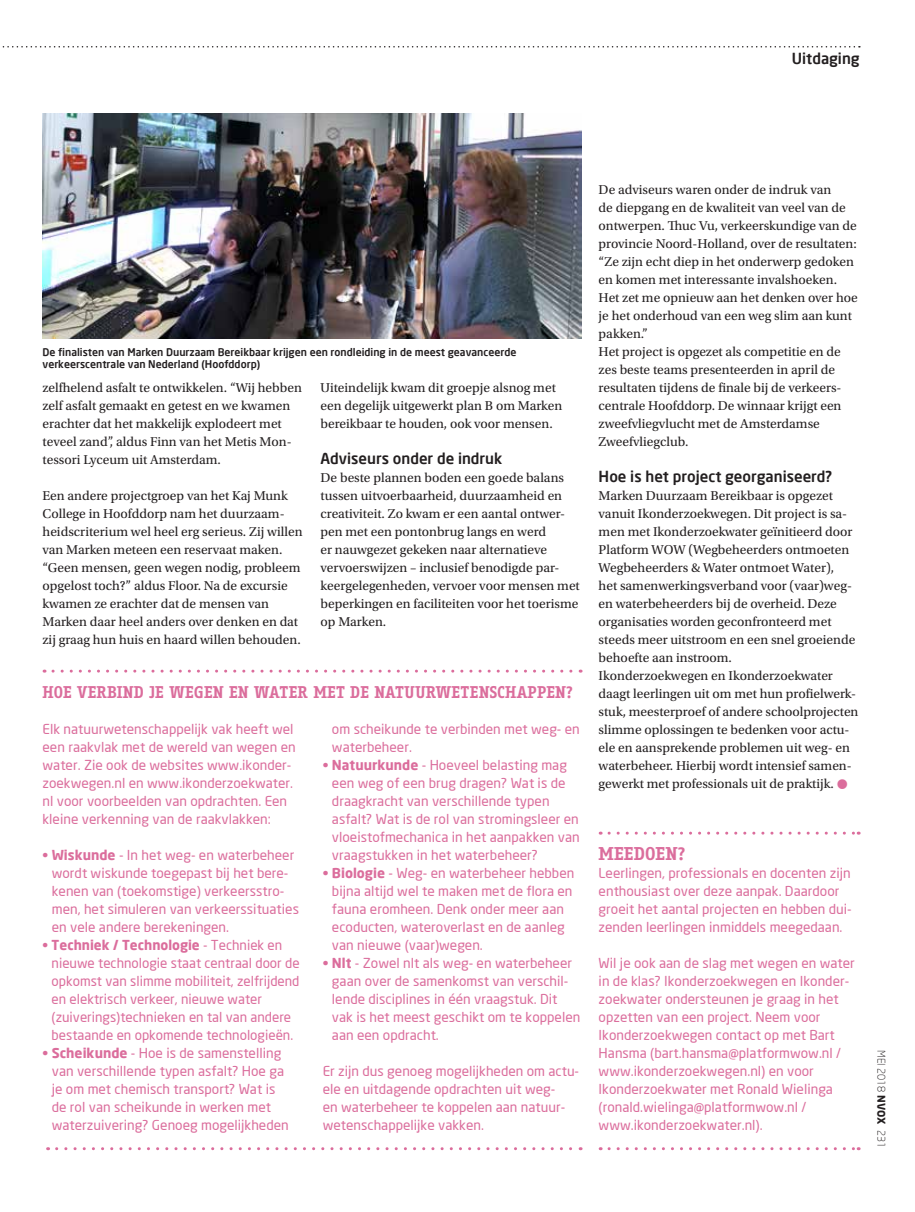
<style>
.page{position:relative;width:915px;height:1212px;background:#fff}
.page>*{position:absolute;margin:0;border:0;box-sizing:border-box;transform-origin:0 0}
.t1{font:700 18px "Fago Office Serif";color:#db6d9c}
.t2{font:700 16.5px "Fago Office Serif";color:#db6d9c}
.t3{font:500 15px "Neo Sans";color:#231f20}
.t4{font:13.5px/18px "Utopia Std";color:#231f20}
.t5{font:13.5px/18px "Neo Sans";color:#db6d9c}
.t6{font:500 10.5px/12px "Neo Sans";color:#231f20}
.t7{font:300 10.5px "Neo Sans";color:#231f20}
.s1{font-weight:700}
</style>
<div class="page">
<svg style="left:608px;top:832px;width:250px;height:3px"></svg>
<svg style="left:608px;top:1147px;width:250px;height:3px"></svg>
<svg style="left:2px;top:46px;width:857px;height:2px"></svg>
<img style="left:43px;top:113px;width:538px;height:225px">
<svg style="left:53px;top:670px;width:528px;height:3px"></svg>
<svg style="left:57px;top:1147px;width:524px;height:3px"></svg>
<p class="t3" style="left:791px;top:49px;width:69px">Uitdaging</p>
<p class="t6" style="left:43px;top:346px;width:475px">De finalisten van Marken Duurzaam Bereikbaar krijgen een rondleiding in de meest geavanceerde verkeerscentrale van Nederland (Hoofddorp)</p>
<p class="t4" style="left:43px;top:379px;width:261px">zelfhelend asfalt te ontwikkelen. “Wij hebben zelf asfalt gemaakt en getest en we kwamen erachter dat het makkelijk explodeert met teveel zand”, aldus Finn van het Metis Mon&shy;tessori Lyceum uit Amsterdam.</p>
<p class="t4" style="left:43px;top:487px;width:261px">Een andere projectgroep van het Kaj Munk College in Hoofddorp nam het duurzaam&shy;heidscriterium wel heel erg serieus. Zij willen van Marken meteen een reservaat maken. “Geen mensen, geen wegen nodig, probleem opgelost toch?” aldus Floor. Na de excursie kwamen ze erachter dat de mensen van Marken daar heel anders over denken en dat zij graag hun huis en haard willen behouden.</p>
<p class="t4" style="left:320px;top:379px;width:243px">Uiteindelijk kwam dit groepje alsnog met een degelijk uitgewerkt plan B om Marken bereikbaar te houden, ook voor mensen.</p>
<p class="t3" style="left:320px;top:449px;width:183px">Adviseurs onder de indruk</p>
<p class="t4" style="left:320px;top:469px;width:261px">De beste plannen boden een goede balans tussen uitvoerbaarheid, duurzaamheid en creativiteit. Zo kwam er een aantal ontwer&shy;pen met een pontonbrug langs en werd<br>er nauwgezet gekeken naar alternatieve vervoerswijzen – inclusief benodigde par&shy;keergelegenheden, vervoer voor mensen met beperkingen en faciliteiten voor het toerisme op Marken.</p>
<p class="t2" style="left:43px;top:683px;width:532px">HOE VERBIND JE WEGEN EN WATER MET DE NATUURWETENSCHAPPEN?</p>
<p class="t5" style="left:43px;top:720px;width:254px">Elk natuurwetenschappelijk vak heeft wel een raakvlak met de wereld van wegen en water. Zie ook de websites www.ikonder&shy;zoekwegen.nl en www.ikonderzoekwater. nl voor voorbeelden van opdrachten. Een kleine verkenning van de raakvlakken:</p>
<p class="t5" style="left:52px;top:846px;width:249px;text-indent:-9px"><span class="s1">• Wiskunde</span> - In het weg- en waterbeheer wordt wiskunde toegepast bij het bere&shy;kenen van (toekomstige) verkeersstro&shy;men, het simuleren van verkeerssituaties en vele andere berekeningen.</p>
<p class="t5" style="left:52px;top:936px;width:249px;text-indent:-9px"><span class="s1">• Techniek / Technologie</span> - Techniek en nieuwe technologie staat centraal door de opkomst van slimme mobiliteit, zelfrijdend en elektrisch verkeer, nieuwe water (zuiverings)technieken en tal van andere bestaande en opkomende technologieën.</p>
<p class="t5" style="left:52px;top:1044px;width:238px;text-indent:-9px"><span class="s1">• Scheikunde</span> - Hoe is de samenstelling van verschillende typen asfalt? Hoe ga je om met chemisch transport? Wat is de rol van scheikunde in werken met waterzuivering? Genoeg mogelijkheden</p>
<p class="t5" style="left:332px;top:720px;width:249px">om scheikunde te verbinden met weg- en waterbeheer.</p>
<p class="t5" style="left:332px;top:756px;width:249px;text-indent:-9px"><span class="s1">• Natuurkunde</span> - Hoeveel belasting mag een weg of een brug dragen? Wat is de draagkracht van verschillende typen asfalt? Wat is de rol van stromingsleer en vloeistofmechanica in het aanpakken van vraagstukken in het waterbeheer?</p>
<p class="t5" style="left:332px;top:864px;width:244px;text-indent:-9px"><span class="s1">• Biologie</span> - Weg- en waterbeheer hebben bijna altijd wel te maken met de flora en fauna eromheen. Denk onder meer aan ecoducten, wateroverlast en de aanleg van nieuwe (vaar)wegen.</p>
<p class="t5" style="left:332px;top:954px;width:250px;text-indent:-9px"><span class="s1">• Nlt</span> - Zowel nlt als weg- en waterbeheer gaan over de samenkomst van verschil&shy;lende disciplines in één vraagstuk. Dit vak is het meest geschikt om te koppelen aan een opdracht.</p>
<p class="t5" style="left:322px;top:1062px;width:258px">Er zijn dus genoeg mogelijkheden om actu&shy;ele en uitdagende opdrachten uit weg-<br>en waterbeheer te koppelen aan natuur&shy;wetenschappelijke vakken.</p>
<p class="t4" style="left:598px;top:181px;width:260px">De adviseurs waren onder de indruk van<br>de diepgang en de kwaliteit van veel van de ontwerpen. Thuc Vu, verkeerskundige van de provincie Noord-Holland, over de resultaten: “Ze zijn echt diep in het onderwerp gedoken en komen met interessante invalshoeken.<br>Het zet me opnieuw aan het denken over hoe je het onderhoud van een weg slim aan kunt pakken.”<br>Het project is opgezet als competitie en de zes beste teams presenteerden in april de resultaten tijdens de finale bij de verkeers&shy;centrale Hoofddorp. De winnaar krijgt een zweefvliegvlucht met de Amsterdamse Zweefvliegclub.</p>
<p class="t3" style="left:598px;top:467px;width:235px">Hoe is het project georganiseerd?</p>
<p class="t4" style="left:598px;top:487px;width:261px">Marken Duurzaam Bereikbaar is opgezet vanuit Ikonderzoekwegen. Dit project is sa&shy;men met Ikonderzoekwater geïnitieerd door Platform WOW (Wegbeheerders ontmoeten Wegbeheerders &amp; Water ontmoet Water),<br>het samenwerkingsverband voor (vaar)weg&shy;en waterbeheerders bij de overheid. Deze organisaties worden geconfronteerd met steeds meer uitstroom en een snel groeiende behoefte aan instroom.<br>Ikonderzoekwegen en Ikonderzoekwater daagt leerlingen uit om met hun profielwerk&shy;stuk, meesterproef of andere schoolprojecten slimme oplossingen te bedenken voor actu&shy;ele en aansprekende problemen uit weg- en waterbeheer. Hierbij wordt intensief samen&shy;gewerkt met professionals uit de praktijk.</p>
<h1 class="t1" style="left:598px;top:843px;width:89px">MEEDOEN?</h1>
<p class="t5" style="left:598px;top:864px;width:254px">Leerlingen, professionals en docenten zijn enthousiast over deze aanpak. Daardoor groeit het aantal projecten en hebben dui&shy;zenden leerlingen inmiddels meegedaan.</p>
<p class="t5" style="left:598px;top:954px;width:258px">Wil je ook aan de slag met wegen en water in de klas? Ikonderzoekwegen en Ikonder&shy;zoekwater ondersteunen je graag in het opzetten van een project. Neem voor Ikonderzoekwegen contact op met Bart Hansma (bart.hansma@platformwow.nl / www.ikonderzoekwegen.nl) en voor Ikonderzoekwater met Ronald Wielinga (ronald.wielinga@platformwow.nl / www.ikonderzoekwater.nl).</p>
<p class="t7" style="left:887px;top:1050px;width:100px;rotate:90deg">MEI 2018 <span class="s1">NVOX</span> 231</p>
</div>
